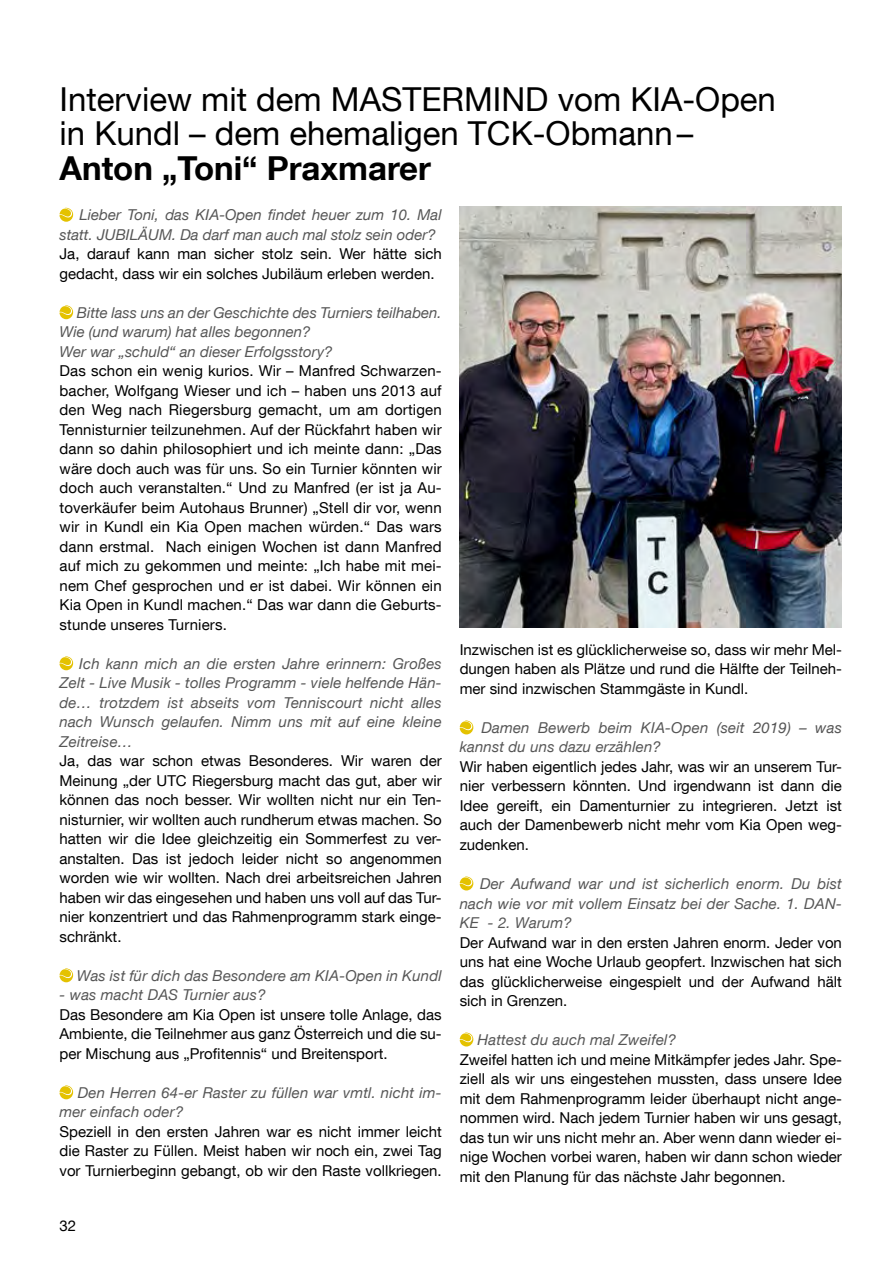
<style>
.page{position:relative;width:893px;height:1263px;background:#fff}
.page>*{position:absolute;margin:0;border:0;box-sizing:border-box;transform-origin:0 0}
.Head{font:33px/34.5px "Helvetica Neue LT Com";color:#000}
.Body{font:15px/19.5px "Helvetica Neue LT Com";color:#000;text-align:justify}
.Body-2{font:italic 15px/19.5px "Helvetica Neue LT Com";letter-spacing:.01em;color:#565656}
.s1{font-weight:700}
</style>
<div class="page">
<svg style="left:60px;top:208px;width:13px;height:14px"></svg>
<svg style="left:60px;top:305px;width:13px;height:14px"></svg>
<svg style="left:60px;top:656px;width:13px;height:14px"></svg>
<svg style="left:60px;top:968px;width:13px;height:14px"></svg>
<svg style="left:60px;top:1085px;width:13px;height:14px"></svg>
<svg style="left:460px;top:720px;width:13px;height:14px"></svg>
<svg style="left:460px;top:876px;width:13px;height:14px"></svg>
<svg style="left:460px;top:1032px;width:13px;height:14px"></svg>
<img style="left:460px;top:206px;width:382px;height:421px">
<p class="Head" style="left:60px;top:81px;width:718px">Interview mit dem MASTERMIND vom KIA-Open in Kundl – dem ehemaligen TCK-Obmann–<br><span class="s1">Anton „Toni“ Praxmarer</span></p>
<p class="Body-2" style="left:60px;top:205px;width:384px;text-indent:20px">Lieber Toni, das KIA-Open findet heuer zum 10. Mal statt. JUBILÄUM. Da darf man auch mal stolz sein oder?</p>
<p class="Body" style="left:60px;top:244px;width:384px">Ja, darauf kann man sicher stolz sein. Wer hätte sich gedacht, dass wir ein solches Jubiläum erleben werden.</p>
<p class="Body-2" style="left:60px;top:302px;width:384px;text-indent:17px">Bitte lass uns an der Geschichte des Turniers teilhaben.<br>Wie (und warum) hat alles begonnen?</p>
<p class="Body-2" style="left:60px;top:341px;width:275px">Wer war „schuld“ an dieser Erfolgsstory?</p>
<p class="Body" style="left:60px;top:361px;width:384px">Das schon ein wenig kurios. Wir – Manfred Schwarzen&shy;bacher, Wolfgang Wieser und ich – haben uns 2013 auf den Weg nach Riegersburg gemacht, um am dortigen Tennisturnier teilzunehmen. Auf der Rückfahrt haben wir dann so dahin philosophiert und ich meinte dann: „Das wäre doch auch was für uns. So ein Turnier könnten wir doch auch veranstalten.“ Und zu Manfred (er ist ja Au&shy;toverkäufer beim Autohaus Brunner) „Stell dir vor, wenn wir in Kundl ein Kia Open machen würden.“ Das wars dann erstmal. Nach einigen Wochen ist dann Manfred auf mich zu gekommen und meinte: „Ich habe mit mei&shy;nem Chef gesprochen und er ist dabei. Wir können ein Kia Open in Kundl machen.“ Das war dann die Geburts&shy;stunde unseres Turniers.</p>
<p class="Body-2" style="left:60px;top:653px;width:384px;text-align:justify;text-indent:20px">Ich kann mich an die ersten Jahre erinnern: Großes Zelt - Live Musik - tolles Programm - viele helfende Hän&shy;de… trotzdem ist abseits vom Tenniscourt nicht alles nach Wunsch gelaufen. Nimm uns mit auf eine kleine Zeitreise…</p>
<p class="Body" style="left:60px;top:751px;width:384px">Ja, das war schon etwas Besonderes. Wir waren der Meinung „der UTC Riegersburg macht das gut, aber wir können das noch besser. Wir wollten nicht nur ein Ten&shy;nisturnier, wir wollten auch rundherum etwas machen. So hatten wir die Idee gleichzeitig ein Sommerfest zu ver&shy;anstalten. Das ist jedoch leider nicht so angenommen worden wie wir wollten. Nach drei arbeitsreichen Jahren haben wir das eingesehen und haben uns voll auf das Tur&shy;nier konzentriert und das Rahmenprogramm stark einge&shy;schränkt.</p>
<p class="Body-2" style="left:77px;top:965px;width:366px">Was ist für dich das Besondere am KIA-Open in Kundl</p>
<p class="Body-2" style="left:60px;top:985px;width:208px">- was macht DAS Turnier aus?</p>
<p class="Body" style="left:60px;top:1004px;width:384px">Das Besondere am Kia Open ist unsere tolle Anlage, das Ambiente, die Teilnehmer aus ganz Österreich und die su&shy;per Mischung aus „Profitennis“ und Breitensport.</p>
<p class="Body-2" style="left:60px;top:1082px;width:384px;text-indent:18px">Den Herren 64-er Raster zu füllen war vmtl. nicht im&shy;mer einfach oder?</p>
<p class="Body" style="left:60px;top:1121px;width:384px">Speziell in den ersten Jahren war es nicht immer leicht die Raster zu Füllen. Meist haben wir noch ein, zwei Tag vor Turnierbeginn gebangt, ob wir den Raste vollkriegen.</p>
<p class="Body" style="left:60px;top:1216px;width:18px">32</p>
<p class="Body" style="left:460px;top:639px;width:384px">Inzwischen ist es glücklicherweise so, dass wir mehr Mel&shy;dungen haben als Plätze und rund die Hälfte der Teilneh&shy;mer sind inzwischen Stammgäste in Kundl.</p>
<p class="Body-2" style="left:460px;top:717px;width:384px;text-indent:22px">Damen Bewerb beim KIA-Open (seit 2019) – was kannst du uns dazu erzählen?</p>
<p class="Body" style="left:460px;top:756px;width:384px">Wir haben eigentlich jedes Jahr, was wir an unserem Tur&shy;nier verbessern könnten. Und irgendwann ist dann die Idee gereift, ein Damenturnier zu integrieren. Jetzt ist auch der Damenbewerb nicht mehr vom Kia Open weg&shy;zudenken.</p>
<p class="Body-2" style="left:460px;top:873px;width:384px;text-align:justify;text-indent:20px">Der Aufwand war und ist sicherlich enorm. Du bist nach wie vor mit vollem Einsatz bei der Sache. 1. DAN-KE - 2. Warum?</p>
<p class="Body" style="left:460px;top:932px;width:384px">Der Aufwand war in den ersten Jahren enorm. Jeder von uns hat eine Woche Urlaub geopfert. Inzwischen hat sich das glücklicherweise eingespielt und der Aufwand hält sich in Grenzen.</p>
<p class="Body-2" style="left:477px;top:1029px;width:200px">Hattest du auch mal Zweifel?</p>
<p class="Body" style="left:460px;top:1049px;width:384px">Zweifel hatten ich und meine Mitkämpfer jedes Jahr. Spe&shy;ziell als wir uns eingestehen mussten, dass unsere Idee mit dem Rahmenprogramm leider überhaupt nicht ange&shy;nommen wird. Nach jedem Turnier haben wir uns gesagt, das tun wir uns nicht mehr an. Aber wenn dann wieder ei&shy;nige Wochen vorbei waren, haben wir dann schon wieder mit den Planung für das nächste Jahr begonnen.</p>
</div>
